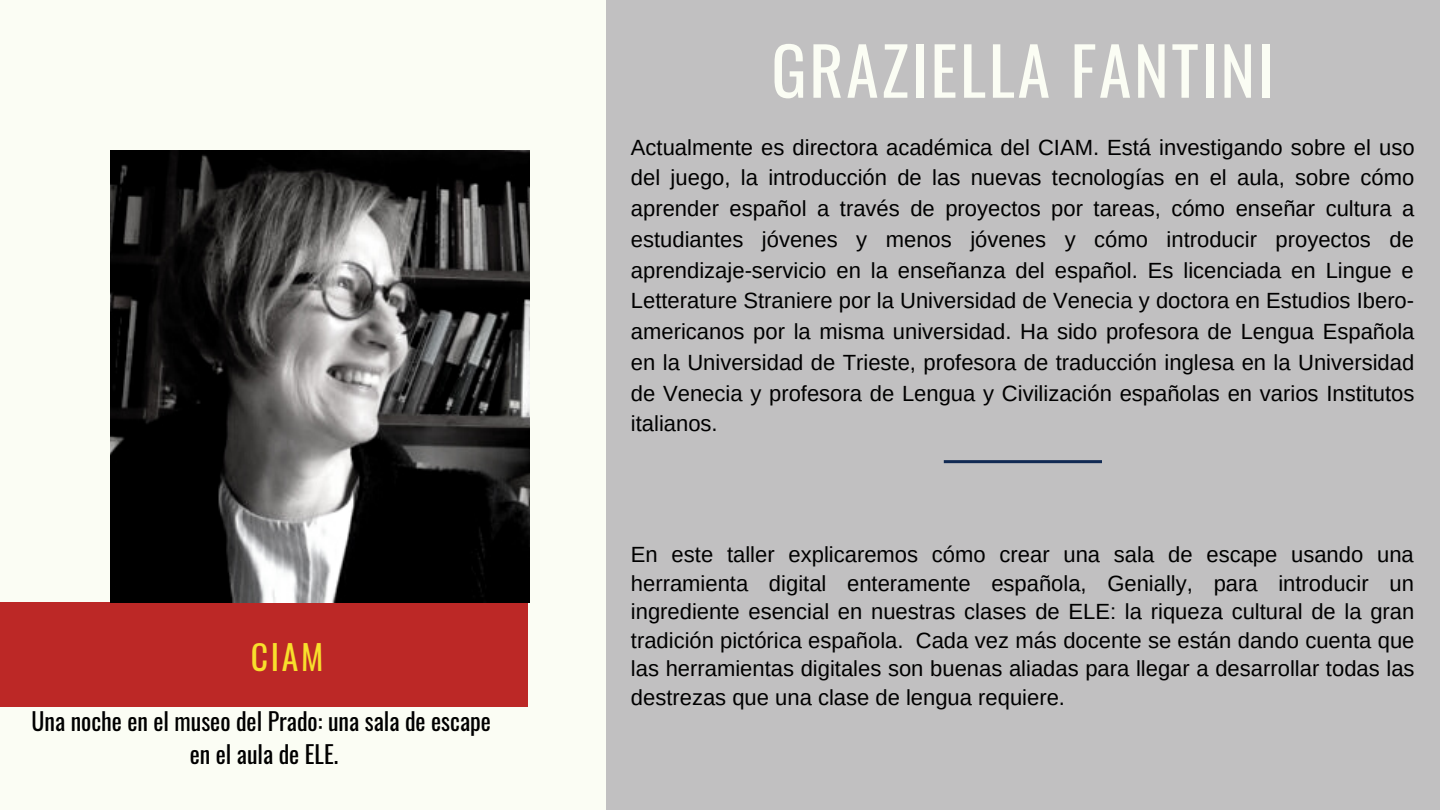
<style>
.page{position:relative;width:1440px;height:810px;background:#c1c0c1}
.page>*{position:absolute;margin:0;border:0;box-sizing:border-box;transform-origin:0 0}
.t1{font:66px "Oswald";letter-spacing:.04em;color:#fbfdf4}
.t2{font:33.8px "Oswald";color:#f8df2c}
.t3{font:23.9px "Oswald";color:#000}
.t4{font:22px/30.8px "Arimo";color:#000;text-align:justify}
</style>
<div class="page">
<div style="left:0;top:0;width:606px;height:810px;background:#fbfdf4"></div>
<div style="left:0;top:602px;width:528px;height:105px;background:#bc2826"></div>
<svg style="left:944px;top:460px;width:158px;height:3px"></svg>
<img style="left:111px;top:150px;width:418px;height:452px">
<p class="t2" style="left:251px;top:630px;width:74px">CIAM</p>
<p class="t3" style="left:32px;top:703px;width:461px">Una noche en el museo del Prado: una sala de escape</p>
<p class="t3" style="left:190px;top:736px;width:150px">en el aula de ELE.</p>
<p class="t1" style="left:771px;top:19px;width:504px">GRAZIELLA FANTINI</p>
<p class="t4" style="left:631px;top:132px;width:785px">Actualmente es directora académica del CIAM. Está investigando sobre el uso del juego, la introducción de las nuevas tecnologías en el aula, sobre cómo aprender español a través de proyectos por tareas, cómo enseñar cultura a estudiantes jóvenes y menos jóvenes y cómo introducir proyectos de aprendizaje-servicio en la enseñanza del español. Es licenciada en Lingue e Letterature Straniere por la Universidad de Venecia y doctora en Estudios Ibero&shy;americanos por la misma universidad. Ha sido profesora de Lengua Española en la Universidad de Trieste, profesora de traducción inglesa en la Universidad de Venecia y profesora de Lengua y Civilización españolas en varios Institutos italianos.</p>
<p class="t4" style="left:631px;top:540px;width:785px;line-height:28.5px">En este taller explicaremos cómo crear una sala de escape usando una herramienta digital enteramente española, Genially, para introducir un ingrediente esencial en nuestras clases de ELE: la riqueza cultural de la gran tradición pictórica española. Cada vez más docente se están dando cuenta que las herramientas digitales son buenas aliadas para llegar a desarrollar todas las destrezas que una clase de lengua requiere.</p>
</div>
